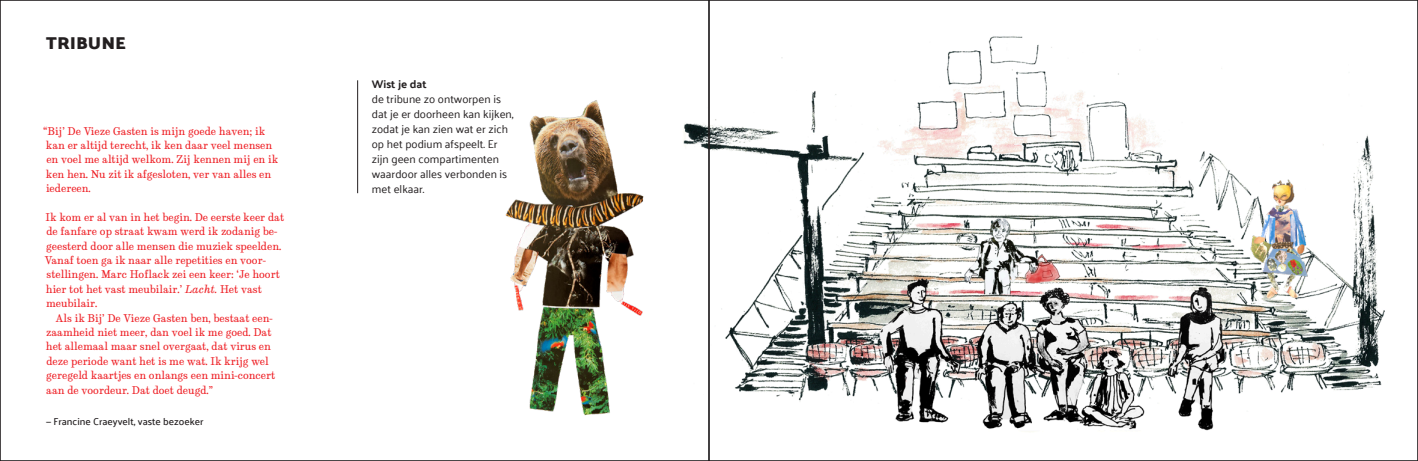
<style>
.page{position:relative;width:1418px;height:461px;background:#fff}
.page>*{position:absolute;margin:0;border:0;box-sizing:border-box;transform-origin:0 0}
.Cast{font:700 17.5px "Palanquin Dark";letter-spacing:.03em;color:#231f20}
.Cast-2{font:11.25px/15px "Palanquin";color:#231f20}
.Cast-3{font:700 11.25px "Palanquin";color:#231f20}
.Body_p1{font:10.62px/14.4px "Munson";color:#ee1d23}
.Body_p2_nieuw{font:10.62px/14.4px "Munson";color:#ee1d23}
.Cast-4{font:500 10px "Palanquin";color:#231f20}
.s1{font-style:italic}
</style>
<div class="page">
<img style="left:745px;top:36px;width:640px;height:396px">
<hr style="left:357px;top:80px;width:1px;height:113px;background:#231f20">
<img style="left:505px;top:100px;width:240px;height:316px">
<img style="left:1243px;top:178px;width:72px;height:131px">
<p class="Cast" style="left:46px;top:33px;width:81px">TRIBUNE</p>
<p class="Body_p1" style="left:43px;top:123px;width:236px">“Bij’ De Vieze Gasten is mijn goede haven; ik kan er altijd terecht, ik ken daar veel mensen en voel me altijd welkom. Zij kennen mij en ik ken hen. Nu zit ik afgesloten, ver van alles en iedereen.</p>
<p class="Body_p1" style="left:45px;top:210px;width:241px">Ik kom er al van in het begin. De eerste keer dat de fanfare op straat kwam werd ik zodanig be&shy;geesterd door alle mensen die muziek speelden.<br>Vanaf toen ga ik naar alle repetities en voor&shy;stellingen. Marc Hoflack zei een keer: ‘Je hoort hier tot het vast meubilair.’ <span class="s1">Lacht.</span> Het vast meubilair.</p>
<p class="Body_p2_nieuw" style="left:46px;top:310px;width:231px;text-indent:10px">Als ik Bij’ De Vieze Gasten ben, bestaat een&shy;zaamheid niet meer, dan voel ik me goed. Dat het allemaal maar snel overgaat, dat virus en deze periode want het is me wat. Ik krijg wel geregeld kaartjes en onlangs een mini-concert aan de voordeur. Dat doet deugd.”</p>
<p class="Cast-4" style="left:46px;top:415px;width:159px">— Francine Craeyvelt, vaste bezoeker</p>
<p class="Cast-3" style="left:372px;top:78px;width:56px">Wist je dat</p>
<p class="Cast-2" style="left:372px;top:92px;width:143px">de tribune zo ontworpen is dat je er doorheen kan kijken, zodat je kan zien wat er zich op het podium afspeelt. Er zijn geen compartimenten waardoor alles verbonden is met elkaar.</p>
</div>
